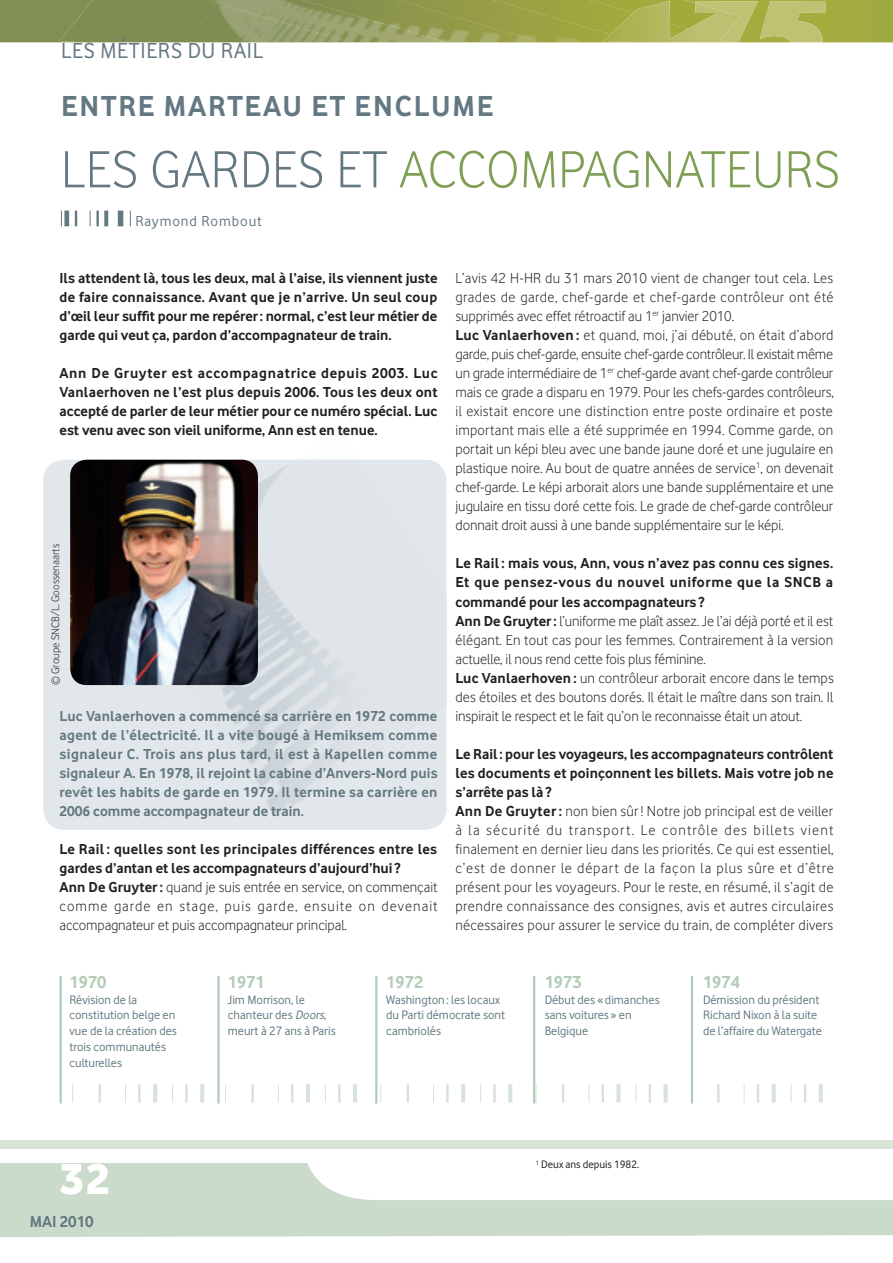
<style>
.page{position:relative;width:893px;height:1263px;background:#fff}
.page>*{position:absolute;margin:0;border:0;box-sizing:border-box;transform-origin:0 0}
.t1{font:54px "Vodafone Lt";letter-spacing:.01em;color:#7e9f53}
.t2{font:45px "Vodafone Ex B";color:#fff}
.t3{font:700 30px "Vodafone Rg";letter-spacing:.06em;color:#647882}
.t4{font:22.5px "Vodafone Rg";letter-spacing:.03em;color:#647882}
.t5{font:700 18px "Vodafone Rg";color:#b4ccb6}
.t6{font:700 16.5px "Vodafone Rg";color:#647882}
.t7{font:15px/19px "Vodafone Lt";color:#231f20;text-align:justify}
.t8{font:700 15px/19px "Vodafone Rg";color:#231f20;text-align:justify}
.t9{font:700 15px/19px "Vodafone Rg";color:#647882;text-align:justify}
.t10{font:15px "Vodafone Rg";letter-spacing:.06em;color:#647882}
.t11{font:12.75px/15.8px "Vodafone Rg";color:#647882}
.t12{font:11.25px "Vodafone Lt";color:#231f20}
.t13{font:11.25px "Vodafone Rg";color:#231f20}
.s1{color:#647882}
.s2{font-family:"Vodafone Rg";font-weight:700}
.s3{font-style:italic}
</style>
<div class="page">
<svg style="left:0;top:1163px;width:893px;height:74px;fill:#cadbcc"></svg>
<div style="left:0;top:1140px;width:893px;height:9px;background:#d7e4d7"></div>
<hr style="left:60px;top:976px;width:2px;height:127px;background:#b4ccb6">
<hr style="left:375px;top:976px;width:2px;height:127px;background:#b4ccb6">
<hr style="left:691px;top:976px;width:2px;height:127px;background:#b4ccb6">
<hr style="left:217px;top:976px;width:3px;height:127px;background:#b4ccb6">
<hr style="left:533px;top:976px;width:2px;height:127px;background:#b4ccb6">
<svg style="left:72px;top:1084px;width:1px;height:18px"></svg>
<svg style="left:125px;top:1084px;width:1px;height:18px"></svg>
<hr style="left:138px;top:1084px;width:3px;height:18px;background:#d6e3d6">
<hr style="left:153px;top:1084px;width:4px;height:18px;background:#d6e3d6">
<svg style="left:99px;top:1084px;width:2px;height:18px"></svg>
<svg style="left:172px;top:1084px;width:1px;height:18px"></svg>
<hr style="left:185px;top:1084px;width:3px;height:18px;background:#d6e3d6">
<hr style="left:200px;top:1084px;width:4px;height:18px;background:#d6e3d6">
<svg style="left:380px;top:1084px;width:1px;height:18px"></svg>
<svg style="left:433px;top:1084px;width:1px;height:18px"></svg>
<hr style="left:446px;top:1084px;width:3px;height:18px;background:#d6e3d6">
<hr style="left:461px;top:1084px;width:4px;height:18px;background:#d6e3d6">
<svg style="left:407px;top:1084px;width:2px;height:18px"></svg>
<svg style="left:480px;top:1084px;width:1px;height:18px"></svg>
<hr style="left:493px;top:1084px;width:3px;height:18px;background:#d6e3d6">
<hr style="left:508px;top:1084px;width:4px;height:18px;background:#d6e3d6">
<svg style="left:744px;top:1084px;width:1px;height:18px"></svg>
<svg style="left:757px;top:1084px;width:2px;height:18px"></svg>
<hr style="left:772px;top:1084px;width:4px;height:18px;background:#d6e3d6">
<hr style="left:717px;top:1084px;width:3px;height:18px;background:#d6e3d6">
<svg style="left:791px;top:1084px;width:1px;height:18px"></svg>
<svg style="left:804px;top:1084px;width:2px;height:18px"></svg>
<hr style="left:819px;top:1084px;width:4px;height:18px;background:#d6e3d6">
<svg style="left:225px;top:1084px;width:1px;height:18px"></svg>
<svg style="left:278px;top:1084px;width:1px;height:18px"></svg>
<svg style="left:291px;top:1084px;width:2px;height:18px"></svg>
<hr style="left:306px;top:1084px;width:4px;height:18px;background:#d6e3d6">
<hr style="left:251px;top:1084px;width:3px;height:18px;background:#d6e3d6">
<svg style="left:325px;top:1084px;width:1px;height:18px"></svg>
<hr style="left:338px;top:1084px;width:3px;height:18px;background:#d6e3d6">
<hr style="left:353px;top:1084px;width:4px;height:18px;background:#d6e3d6">
<svg style="left:536px;top:1084px;width:1px;height:18px"></svg>
<svg style="left:588px;top:1084px;width:1px;height:18px"></svg>
<svg style="left:602px;top:1084px;width:2px;height:18px"></svg>
<svg style="left:616px;top:1084px;width:4px;height:18px"></svg>
<svg style="left:562px;top:1084px;width:2px;height:18px"></svg>
<svg style="left:636px;top:1084px;width:1px;height:18px"></svg>
<svg style="left:649px;top:1084px;width:2px;height:18px"></svg>
<svg style="left:664px;top:1084px;width:4px;height:18px"></svg>
<svg style="left:0;top:0;width:893px;height:42px;background:#939d49"></svg>
<img style="left:740px;top:1px;width:85px;height:41px">
<div style="left:60px;top:0;width:146px;height:42px;background:#7f8c52"></div>
<img style="left:206px;top:0;width:96px;height:3px">
<img style="left:185px;top:3px;width:117px;height:39px">
<img style="left:302px;top:0;width:95px;height:42px">
<img style="left:312px;top:33px;width:39px;height:9px">
<img style="left:397px;top:0;width:205px;height:42px">
<div style="left:493px;top:0;width:109px;height:39px;background:#9da243"></div>
<img style="left:589px;top:0;width:128px;height:29px">
<img style="left:602px;top:1px;width:138px;height:41px">
<div style="left:43px;top:460px;width:403px;height:370px;background:#e1e7ea;border-radius:21px"></div>
<svg style="left:61px;top:211px;width:1px;height:15px"></svg>
<div style="left:64px;top:211px;width:5px;height:15px;background:#647882"></div>
<svg style="left:90px;top:211px;width:1px;height:15px"></svg>
<hr style="left:96px;top:211px;width:3px;height:15px;background:#647882">
<svg style="left:104px;top:211px;width:4px;height:15px"></svg>
<div style="left:118px;top:211px;width:5px;height:15px;background:#647882"></div>
<svg style="left:130px;top:211px;width:1px;height:15px"></svg>
<svg style="left:75px;top:211px;width:2px;height:15px"></svg>
<img style="left:70px;top:460px;width:188px;height:225px">
<h3 class="t4" style="left:61px;top:37px;width:204px">LES MÉTIERS DU RAIL</h3>
<h3 class="t3" style="left:61px;top:89px;width:434px">ENTRE MARTEAU ET ENCLUME</h3>
<h1 class="t1" style="left:61px;top:139px;width:780px"><span class="s1">LES GARDES ET</span> ACCOMPAGNATEURS</h1>
<p class="t10" style="left:135px;top:213px;width:128px">Raymond Rombout</p>
<p class="t8" style="left:60px;top:268px;width:379px">Ils attendent là, tous les deux, mal à l’aise, ils viennent juste de faire connaissance. Avant que je n’arrive. Un seul coup d’œil leur suffit pour me repérer : normal, c’est leur métier de garde qui veut ça, pardon d’accompagnateur de train.</p>
<p class="t8" style="left:60px;top:363px;width:380px">Ann De Gruyter est accompagnatrice depuis 2003. Luc Vanlaerhoven ne l’est plus depuis 2006. Tous les deux ont accepté de parler de leur métier pour ce numéro spécial. Luc est venu avec son vieil uniforme, Ann est en tenue.</p>
<p class="t12" style="left:49px;top:685px;width:142px;rotate:-90deg">© Groupe SNCB/L. Goossenaarts</p>
<p class="t9" style="left:60px;top:706px;width:380px">Luc Vanlaerhoven a commencé sa carrière en 1972 comme agent de l’électricité. Il a vite bougé à Hemiksem comme signaleur C. Trois ans plus tard, il est à Kapellen comme signaleur A. En 1978, il rejoint la cabine d’Anvers-Nord puis revêt les habits de garde en 1979. Il termine sa carrière en 2006 comme accompagnateur de train.</p>
<p class="t8" style="left:60px;top:839px;width:379px">Le Rail : quelles sont les principales différences entre les gardes d’antan et les accompagnateurs d’aujourd’hui ?</p>
<p class="t7" style="left:60px;top:878px;width:380px"><span class="s2">Ann De Gruyter :</span> quand je suis entrée en service, on commençait comme garde en stage, puis garde, ensuite on devenait accompagnateur et puis accompagnateur principal.</p>
<p class="t7" style="left:455px;top:268px;width:380px;text-align:left">L’avis 42 H-HR du 31 mars 2010 vient de changer tout cela. Les grades de garde, chef-garde et chef-garde contrôleur ont été supprimés avec effet rétroactif au 1<sup>er</sup> janvier 2010.<br><span class="s2">Luc Vanlaerhoven :</span> et quand, moi, j’ai débuté, on était d’abord garde, puis chef-garde, ensuite chef-garde contrôleur. Il existait même un grade intermédiaire de 1<sup>er</sup> chef-garde avant chef-garde contrôleur mais ce grade a disparu en 1979. Pour les chefs-gardes contrôleurs, il existait encore une distinction entre poste ordinaire et poste important mais elle a été supprimée en 1994. Comme garde, on portait un képi bleu avec une bande jaune doré et une jugulaire en plastique noire. Au bout de quatre années de service<sup>1</sup>, on devenait chef-garde. Le képi arborait alors une bande supplémentaire et une jugulaire en tissu doré cette fois. Le grade de chef-garde contrôleur donnait droit aussi à une bande supplémentaire sur le képi.</p>
<p class="t8" style="left:455px;top:554px;width:379px">Le Rail : mais vous, Ann, vous n’avez pas connu ces signes.<br>Et que pensez-vous du nouvel uniforme que la SNCB a commandé pour les accompagnateurs ?</p>
<p class="t7" style="left:455px;top:611px;width:380px;text-align:left"><span class="s2">Ann De Gruyter :</span> l’uniforme me plaît assez. Je l’ai déjà porté et il est élégant. En tout cas pour les femmes. Contrairement à la version actuelle, il nous rend cette fois plus féminine.<br><span class="s2">Luc Vanlaerhoven :</span> un contrôleur arborait encore dans le temps des étoiles et des boutons dorés. Il était le maître dans son train. Il inspirait le respect et le fait qu’on le reconnaisse était un atout.</p>
<p class="t8" style="left:455px;top:744px;width:379px">Le Rail : pour les voyageurs, les accompagnateurs contrôlent les documents et poinçonnent les billets. Mais votre job ne s’arrête pas là ?</p>
<p class="t7" style="left:455px;top:801px;width:380px"><span class="s2">Ann De Gruyter :</span> non bien sûr ! Notre job principal est de veiller à la sécurité du transport. Le contrôle des billets vient finalement en dernier lieu dans les priorités. Ce qui est essentiel, c’est de donner le départ de la façon la plus sûre et d’être présent pour les voyageurs. Pour le reste, en résumé, il s’agit de prendre connaissance des consignes, avis et autres circulaires nécessaires pour assurer le service du train, de compléter divers</p>
<p class="t5" style="left:70px;top:971px;width:38px">1970</p>
<p class="t11" style="left:70px;top:991px;width:109px">Révision de la constitution belge en vue de la création des trois communautés culturelles</p>
<h2 class="t2" style="left:60px;top:1151px;width:52px">32</h2>
<p class="t6" style="left:30px;top:1212px;width:65px">MAI 2010</p>
<p class="t5" style="left:228px;top:971px;width:38px">1971</p>
<p class="t11" style="left:228px;top:991px;width:109px">Jim Morrison, le chanteur des <span class="s3">Doors</span>, meurt à 27 ans à Paris</p>
<p class="t5" style="left:386px;top:971px;width:38px">1972</p>
<p class="t11" style="left:386px;top:991px;width:120px">Washington : les locaux du Parti démocrate sont cambriolés</p>
<p class="t5" style="left:545px;top:971px;width:38px">1973</p>
<p class="t11" style="left:545px;top:991px;width:116px">Début des « dimanches sans voitures » en<br>Belgique</p>
<p class="t5" style="left:703px;top:971px;width:38px">1974</p>
<p class="t11" style="left:703px;top:991px;width:121px">Démission du président<br>Richard Nixon à la suite de l’affaire du Watergate</p>
<p class="t13" style="left:536px;top:1158px;width:105px"><sup>1</sup> Deux ans depuis 1982.</p>
</div>
